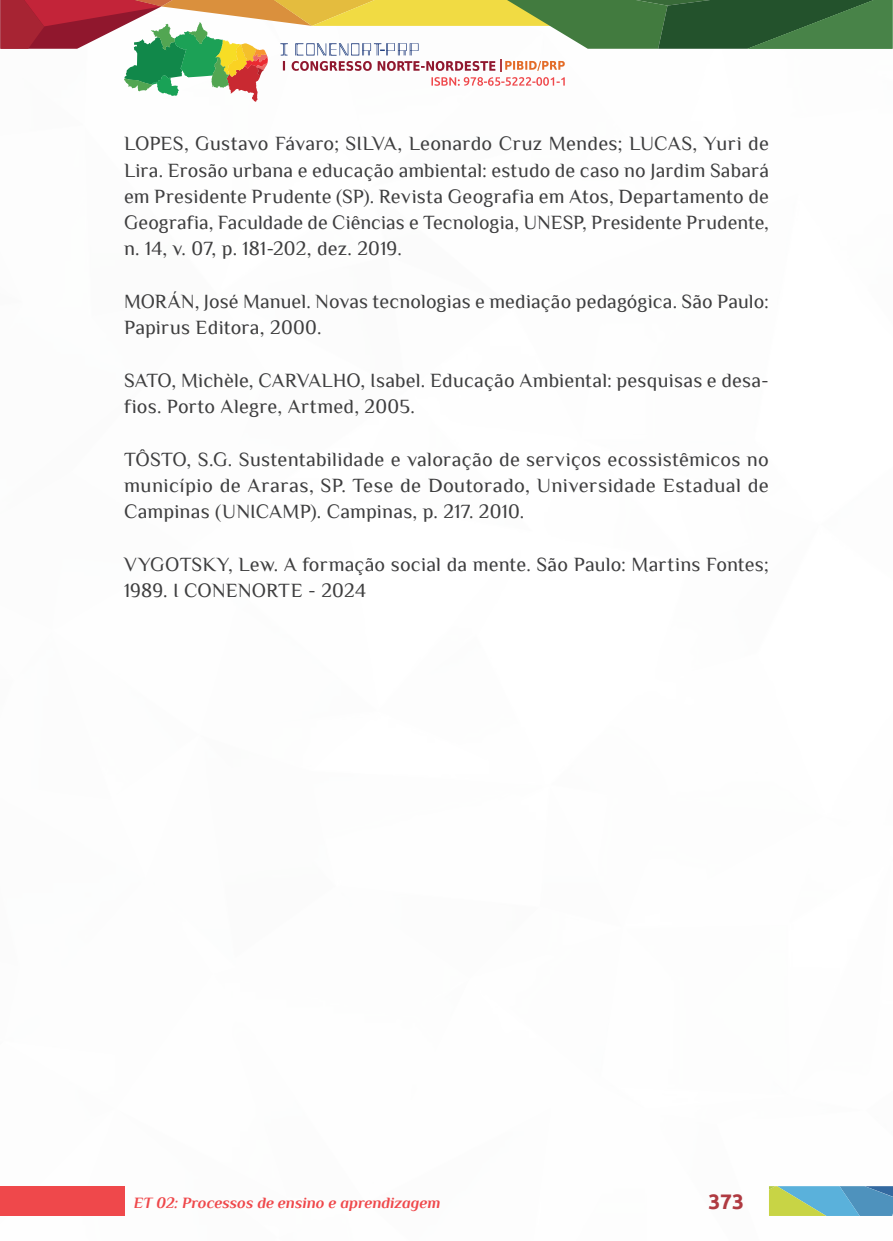
<style>
.page{position:relative;width:893px;height:1241px;background:#fff}
.page>*{position:absolute;margin:0;border:0;box-sizing:border-box;transform-origin:0 0}
.t1{font:700 21px "Ubuntu";color:#af3a41}
._12_REFERENCIAS{font:20.12px/26.2px "Philosopher";letter-spacing:.01em;color:#3e3e3f}
.t2{font:italic 700 15.75px "Philosopher";color:#ef484b}
</style>
<div class="page">
<div style="left:0;top:1185px;width:124px;height:30px;background:#ef484b"></div>
<svg style="left:0;top:0;width:892px;height:102px"></svg>
<svg style="left:769px;top:1186px;width:124px;height:29px;background:#72aea9"></svg>
<p class="_12_REFERENCIAS" style="left:124px;top:131px;width:646px;text-align:justify">LOPES, Gustavo Fávaro; SILVA, Leonardo Cruz Mendes; LUCAS, Yuri de Lira. Erosão urbana e educação ambiental: estudo de caso no Jardim Sabará em Presidente Prudente (SP). Revista Geografia em Atos, Departamento de Geografia, Faculdade de Ciências e Tecnologia, UNESP, Presidente Prudente, n. 14, v. 07, p. 181-202, dez. 2019.</p>
<p class="_12_REFERENCIAS" style="left:124px;top:288px;width:646px">MORÁN, José Manuel. Novas tecnologias e mediação pedagógica. São Paulo:<br>Papirus Editora, 2000.</p>
<p class="_12_REFERENCIAS" style="left:124px;top:367px;width:646px">SATO, Michèle, CARVALHO, Isabel. Educação Ambiental: pesquisas e desa&shy;fios. Porto Alegre, Artmed, 2005.</p>
<p class="_12_REFERENCIAS" style="left:124px;top:446px;width:646px;text-align:justify">TÔSTO, S.G. Sustentabilidade e valoração de serviços ecossistêmicos no município de Araras, SP. Tese de Doutorado, Universidade Estadual de Campinas (UNICAMP). Campinas, p. 217. 2010.</p>
<p class="_12_REFERENCIAS" style="left:124px;top:551px;width:646px">VYGOTSKY, Lew. A formação social da mente. São Paulo: Martins Fontes;<br>1989. I CONENORTE - 2024</p>
<p class="t2" style="left:134px;top:1193px;width:308px">ET 02: Processos de ensino e aprendizagem</p>
<p class="t1" style="left:708px;top:1188px;width:37px">373</p>
</div>
